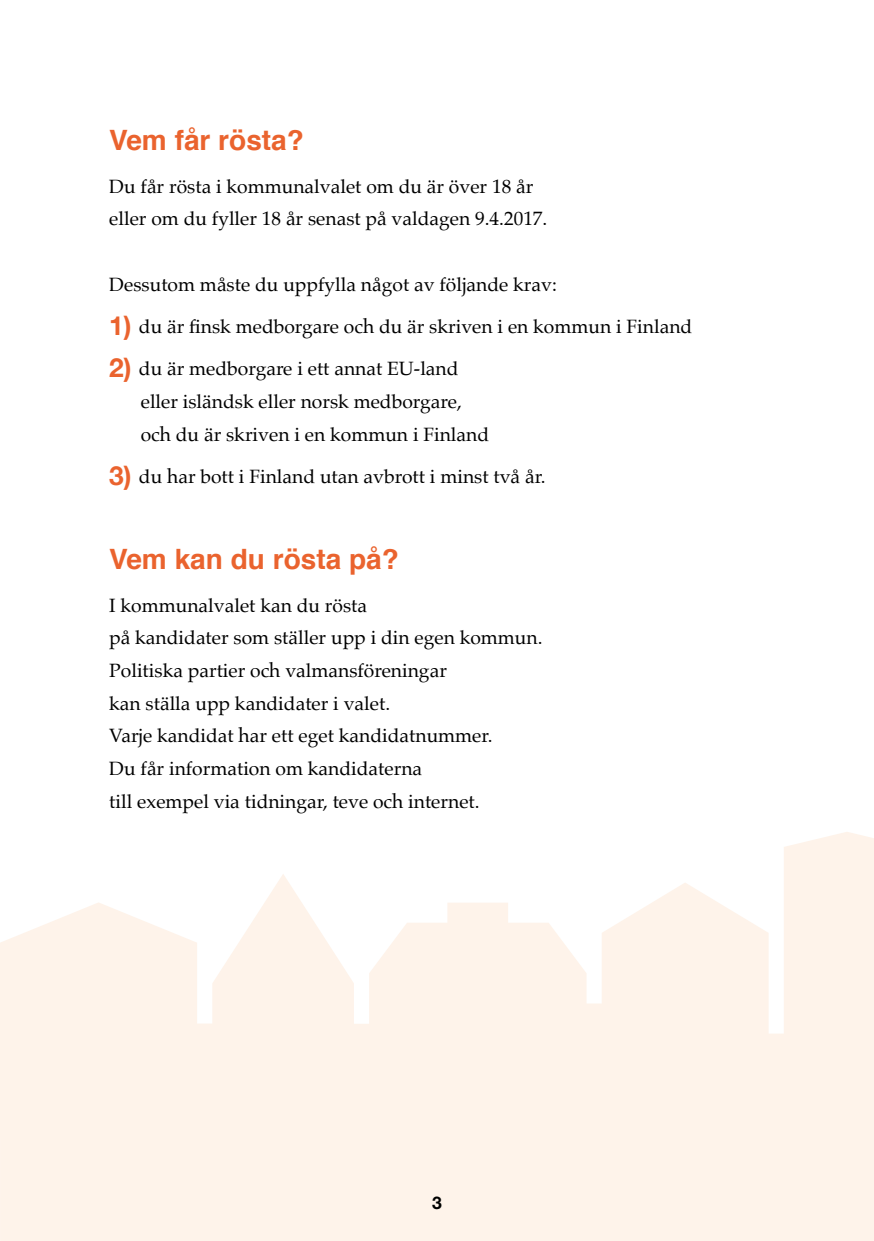
<style>
.page{position:relative;width:874px;height:1241px;background:#fff}
.page>*{position:absolute;margin:0;border:0;box-sizing:border-box;transform-origin:0 0}
.t1{font:700 28px "Helvetica";color:#ea632e}
.t2{font:19.25px/32.7px "Palatino";color:#000}
.t3{font:700 17.5px "Helvetica Neue LT Std";color:#000}
.s1{font-family:"Helvetica Neue";font-weight:700;font-size:26.25px;color:#ea632e}
</style>
<div class="page">
<svg style="left:0;top:832px;width:873px;height:408px;fill:#fef3ea"></svg>
<h1 class="t1" style="left:109px;top:118px;width:196px">Vem får rösta?</h1>
<p class="t2" style="left:109px;top:170px;width:439px">Du får rösta i kommunalvalet om du är över 18 år eller om du fyller 18 år senast på valdagen 9.4.2017.</p>
<p class="t2" style="left:109px;top:268px;width:449px">Dessutom måste du uppfylla något av följande krav:</p>
<p class="t2" style="left:109px;top:310px;width:584px"><span class="s1">1)</span> du är finsk medborgare och du är skriven i en kommun i Finland</p>
<p class="t2" style="left:141px;top:352px;width:350px;text-indent:-31px"><span class="s1">2)</span> du är medborgare i ett annat EU-land eller isländsk eller norsk medborgare, och du är skriven i en kommun i Finland</p>
<p class="t2" style="left:109px;top:460px;width:438px"><span class="s1">3)</span> du har bott i Finland utan avbrott i minst två år.</p>
<h1 class="t1" style="left:109px;top:536px;width:291px">Vem kan du rösta på?</h1>
<p class="t2" style="left:109px;top:588px;width:434px">I kommunalvalet kan du rösta<br>på kandidater som ställer upp i din egen kommun.<br>Politiska partier och valmansföreningar<br>kan ställa upp kandidater i valet.<br>Varje kandidat har ett eget kandidatnummer.<br>Du får information om kandidaterna<br>till exempel via tidningar, teve och internet.</p>
<p class="t3" style="left:432px;top:1191px;width:11px">3</p>
</div>
